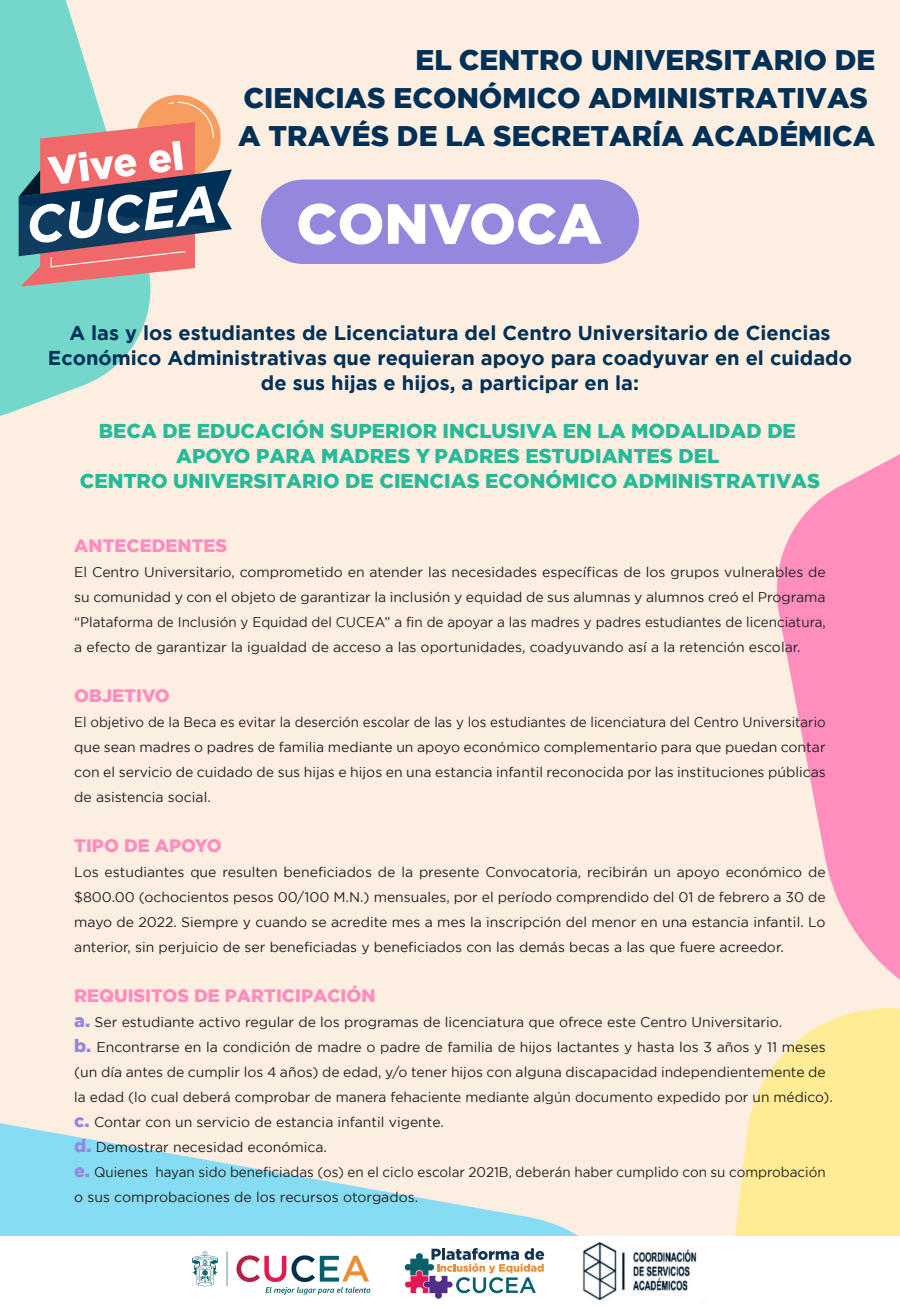
<style>
.page{position:relative;width:900px;height:1308px;background:#fdeee2}
.page>*{position:absolute;margin:0;border:0;box-sizing:border-box;transform-origin:0 0}
.t1{font:900 56.4px "Gotham";color:#fff}
.t2{font:900 28.3px/37.8px "Gotham";color:#003056}
.t3{font:700 20px/25px "Gotham";color:#003056;text-align:center}
.t4{font:900 20px/25px "Gotham";color:#28ba98;text-align:center}
.t5{font:900 18px "Gotham";color:#ff8ebe}
.t6{font:14px/25px "Gotham";color:#231f20;text-align:justify}
.t7{font:14px/25px "Gotham";color:#231f20;text-align:justify;scale:.95 1}
.s1{font-weight:900;font-size:18px;color:#9488de}
</style>
<div class="page">
<svg style="left:0;top:0;width:162px;height:416px;fill:#73d7cb"></svg>
<svg style="left:735px;top:1031px;width:165px;height:205px;background:#feec9d"></svg>
<svg style="left:776px;top:454px;width:124px;height:577px;fill:#ff8ebe"></svg>
<svg style="left:0;top:1123px;width:578px;height:113px;fill:#86dcf2"></svg>
<div style="left:261px;top:180px;width:378px;height:84px;background:#9488de;border-radius:42px"></div>
<div style="left:136px;top:95px;width:85px;height:84px;background:#f89d60;border-radius:50%"></div>
<svg style="left:19px;top:102px;width:213px;height:185px"></svg>
<div style="left:0;top:1236px;width:900px;height:72px;background:#fff"></div>
<svg style="left:192px;top:1251px;width:26px;height:36px"></svg>
<hr style="left:227px;top:1251px;width:1px;height:35px;background:#05606a">
<svg style="left:236px;top:1255px;width:134px;height:39px"></svg>
<svg style="left:404px;top:1248px;width:140px;height:50px"></svg>
<img style="left:575px;top:1241px;width:133px;height:61px">
<h2 class="t2" style="left:238px;top:41px;width:639px;text-indent:177px">EL CENTRO UNIVERSITARIO DE<br>CIENCIAS ECONÓMICO ADMINISTRATIVAS<br>A TRAVÉS DE LA SECRETARÍA ACADÉMICA</h2>
<h1 class="t1" style="left:296px;top:185px;width:307px">CONVOCA</h1>
<h3 class="t3" style="left:48px;top:320px;width:806px">A las y los estudiantes de Licenciatura del Centro Universitario de Ciencias<br>Económico Administrativas que requieran apoyo para coadyuvar en el cuidado de sus hijas e hijos, a participar en la:</h3>
<h3 class="t4" style="left:80px;top:418px;width:742px">BECA DE EDUCACIÓN SUPERIOR INCLUSIVA EN LA MODALIDAD DE<br>APOYO PARA MADRES Y PADRES ESTUDIANTES DEL<br>CENTRO UNIVERSITARIO DE CIENCIAS ECONÓMICO ADMINISTRATIVAS</h3>
<p class="t5" style="left:74px;top:533px;width:155px">ANTECEDENTES</p>
<p class="t6" style="left:74px;top:559px;width:753px">El Centro Universitario, comprometido en atender las necesidades específicas de los grupos vulnerables de su comunidad y con el objeto de garantizar la inclusión y equidad de sus alumnas y alumnos creó el Programa “Plataforma de Inclusión y Equidad del CUCEA” a fin de apoyar a las madres y padres estudiantes de licenciatura, a efecto de garantizar la igualdad de acceso a las oportunidades, coadyuvando así a la retención escolar.</p>
<p class="t5" style="left:74px;top:683px;width:97px">OBJETIVO</p>
<p class="t7" style="left:74px;top:709px;width:793px">El objetivo de la Beca es evitar la deserción escolar de las y los estudiantes de licenciatura del Centro Universitario que sean madres o padres de familia mediante un apoyo económico complementario para que puedan contar con el servicio de cuidado de sus hijas e hijos en una estancia infantil reconocida por las instituciones públicas de asistencia social.</p>
<p class="t5" style="left:74px;top:833px;width:149px">TIPO DE APOYO</p>
<p class="t6" style="left:74px;top:859px;width:753px">Los estudiantes que resulten beneficiados de la presente Convocatoria, recibirán un apoyo económico de $800.00 (ochocientos pesos 00/100 M.N.) mensuales, por el período comprendido del 01 de febrero a 30 de mayo de 2022. Siempre y cuando se acredite mes a mes la inscripción del menor en una estancia infantil. Lo anterior, sin perjuicio de ser beneficiadas y beneficiados con las demás becas a las que fuere acreedor.</p>
<p class="t5" style="left:74px;top:983px;width:303px">REQUISITOS DE PARTICIPACIÓN</p>
<p class="t6" style="left:74px;top:1009px;width:760px;text-align:left"><span class="s1">a.</span> Ser estudiante activo regular de los programas de licenciatura que ofrece este Centro Universitario.<br><span class="s1">b.</span> Encontrarse en la condición de madre o padre de familia de hijos lactantes y hasta los 3 años y 11 meses (un día antes de cumplir los 4 años) de edad, y/o tener hijos con alguna discapacidad independientemente de la edad (lo cual deberá comprobar de manera fehaciente mediante algún documento expedido por un médico). <span class="s1">c.</span> Contar con un servicio de estancia infantil vigente.<br><span class="s1">d.</span> Demostrar necesidad económica.<br><span class="s1">e.</span> Quienes hayan sido beneficiadas (os) en el ciclo escolar 2021B, deberán haber cumplido con su comprobación o sus comprobaciones de los recursos otorgados.</p>
</div>
